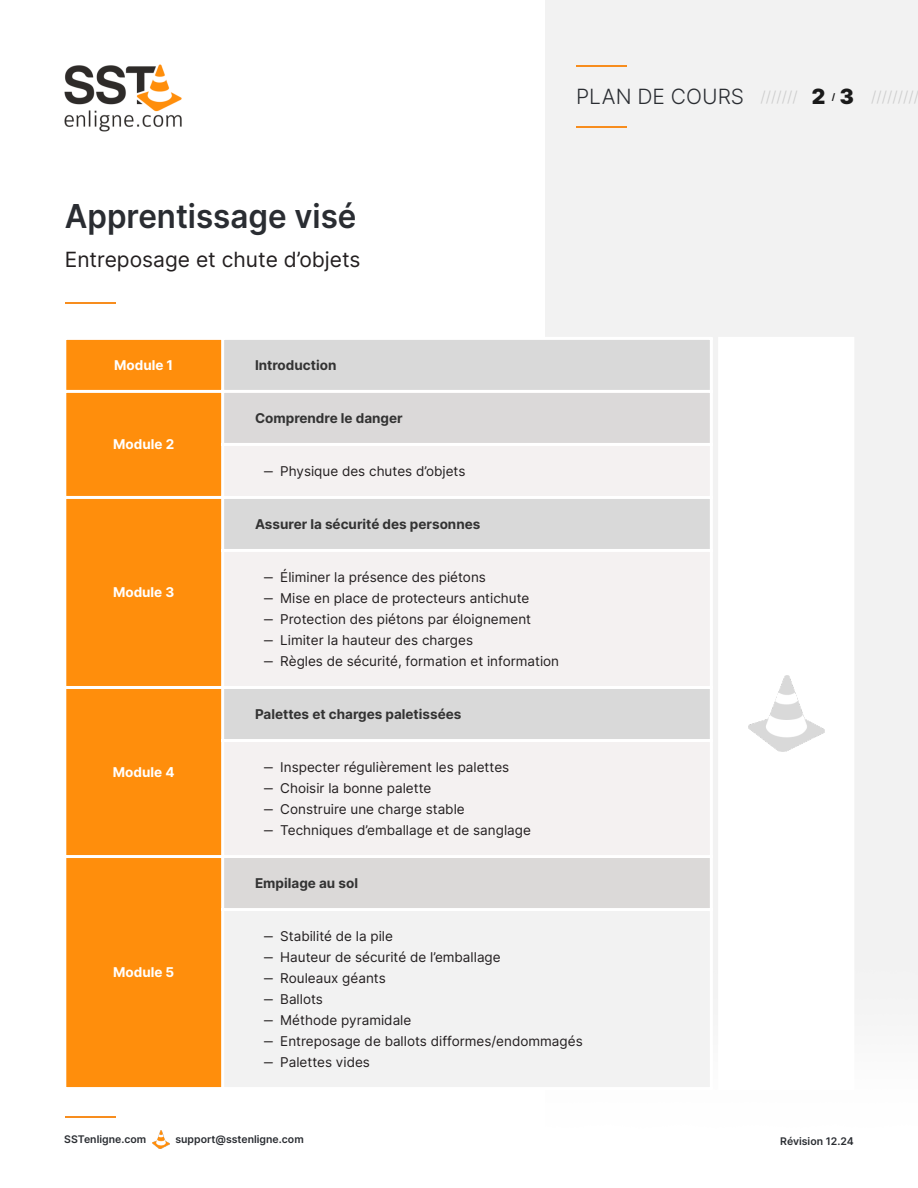
<style>
.page{position:relative;width:918px;height:1188px;background:#fff}
.page>*{position:absolute;margin:0;border:0;box-sizing:border-box;transform-origin:0 0}
.t1{font:600 33px "Inter";color:#2a2d32;scale:.95 1}
.t2{font:21px "Inter";color:#231f20}
.t3{font:300 21px "Inter";color:#2a2d32}
.t4{font:300 15px "Inter";color:#ccc}
.t5{font:13.5px/21px "Inter";color:#231f20}
.t6{font:700 13.5px "Inter";color:#333}
.t7{font:700 13.5px "Inter";color:#fff}
.t8{font:600 10.5px "Inter";color:#2a2d32}
.t9{font:700 9px "Inter";color:#1a1a1a}
.s1{font-weight:900;font-size:21px;color:#1a1a1a}
</style>
<div class="page">
<div style="left:545px;top:0;width:373px;height:1016px;background:#f2f2f2"></div>
<img style="left:64px;top:64px;width:118px;height:68px">
<hr style="left:65px;top:1116px;width:50px;height:1px;background:#f78d1e">
<img style="left:152px;top:1131px;width:18px;height:17px">
<hr style="left:576px;top:65px;width:50px;height:1px;background:#f78d1e">
<hr style="left:576px;top:126px;width:50px;height:1px;background:#f78d1e">
<div style="left:718px;top:337px;width:136px;height:753px;background:#fff"></div>
<img style="left:748px;top:675px;width:76px;height:77px">
<hr style="left:65px;top:302px;width:50px;height:2px;background:#f78d1e">
<div style="left:65px;top:338px;width:158px;height:751px;background:#ff8e0c"></div>
<div style="left:224px;top:340px;width:486px;height:50px;background:#d9d9d9"></div>
<div style="left:223px;top:391px;width:488px;height:53px;background:#dbd9d9"></div>
<svg style="left:224px;top:446px;width:486px;height:409px;fill:#f4f1f1"></svg>
<div style="left:223px;top:857px;width:488px;height:53px;background:#dbd9d8"></div>
<div style="left:223px;top:910px;width:488px;height:179px;background:#f2f2f2"></div>
<hr style="left:63px;top:338px;width:3px;height:751px;background:#fff">
<hr style="left:221px;top:338px;width:3px;height:751px;background:#fff">
<hr style="left:710px;top:338px;width:3px;height:751px;background:#fff">
<hr style="left:65px;top:337px;width:646px;height:3px;background:#fff">
<hr style="left:65px;top:390px;width:646px;height:3px;background:#fff">
<hr style="left:223px;top:443px;width:488px;height:3px;background:#fff">
<hr style="left:65px;top:496px;width:646px;height:3px;background:#fff">
<hr style="left:223px;top:549px;width:488px;height:3px;background:#fff">
<hr style="left:65px;top:686px;width:646px;height:3px;background:#fff">
<hr style="left:223px;top:739px;width:488px;height:3px;background:#fff">
<hr style="left:65px;top:855px;width:646px;height:3px;background:#fff">
<hr style="left:223px;top:908px;width:488px;height:3px;background:#fff">
<hr style="left:65px;top:1087px;width:646px;height:3px;background:#fff">
<h2 class="t3" style="left:576px;top:84px;width:170px">PLAN DE COURS</h2>
<p class="t4" style="left:761px;top:88px;width:66px">/////// <span class="s1">2</span></p>
<p class="t9" style="left:832px;top:91px;width:5px">/</p>
<p class="t4" style="left:840px;top:88px;width:81px"><span class="s1">3</span> /////////</p>
<h1 class="t1" style="left:65px;top:196px;width:309px">Apprentissage visé</h1>
<h2 class="t2" style="left:65px;top:247px;width:297px">Entreposage et chute d’objets</h2>
<p class="t7" style="left:114px;top:357px;width:61px">Module 1</p>
<p class="t6" style="left:255px;top:357px;width:83px">Introduction</p>
<p class="t7" style="left:113px;top:436px;width:62px">Module 2</p>
<p class="t7" style="left:113px;top:584px;width:63px">Module 3</p>
<p class="t7" style="left:113px;top:764px;width:63px">Module 4</p>
<p class="t7" style="left:113px;top:964px;width:63px">Module 5</p>
<p class="t6" style="left:255px;top:410px;width:149px">Comprendre le danger</p>
<p class="t5" style="left:264px;top:460px;width:203px">‒ Physique des chutes d’objets</p>
<p class="t6" style="left:255px;top:516px;width:227px">Assurer la sécurité des personnes</p>
<p class="t5" style="left:264px;top:566px;width:297px">‒ Éliminer la présence des piétons<br>‒ Mise en place de protecteurs antichute<br>‒ Protection des piétons par éloignement<br>‒ Limiter la hauteur des charges<br>‒ Règles de sécurité, formation et information</p>
<p class="t6" style="left:255px;top:706px;width:208px">Palettes et charges paletissées</p>
<p class="t5" style="left:264px;top:757px;width:268px">‒ Inspecter régulièrement les palettes<br>‒ Choisir la bonne palette<br>‒ Construire une charge stable<br>‒ Techniques d’emballage et de sanglage</p>
<p class="t6" style="left:255px;top:875px;width:104px">Empilage au sol</p>
<p class="t5" style="left:264px;top:926px;width:320px">‒ Stabilité de la pile<br>‒ Hauteur de sécurité de l’emballage<br>‒ Rouleaux géants<br>‒ Ballots<br>‒ Méthode pyramidale<br>‒ Entreposage de ballots difformes/endommagés ‒ Palettes vides</p>
<p class="t8" style="left:64px;top:1132px;width:83px">SSTenligne.com</p>
<p class="t8" style="left:175px;top:1132px;width:130px">support@sstenligne.com</p>
<p class="t8" style="left:780px;top:1135px;width:75px">Révision 12.24</p>
</div>
